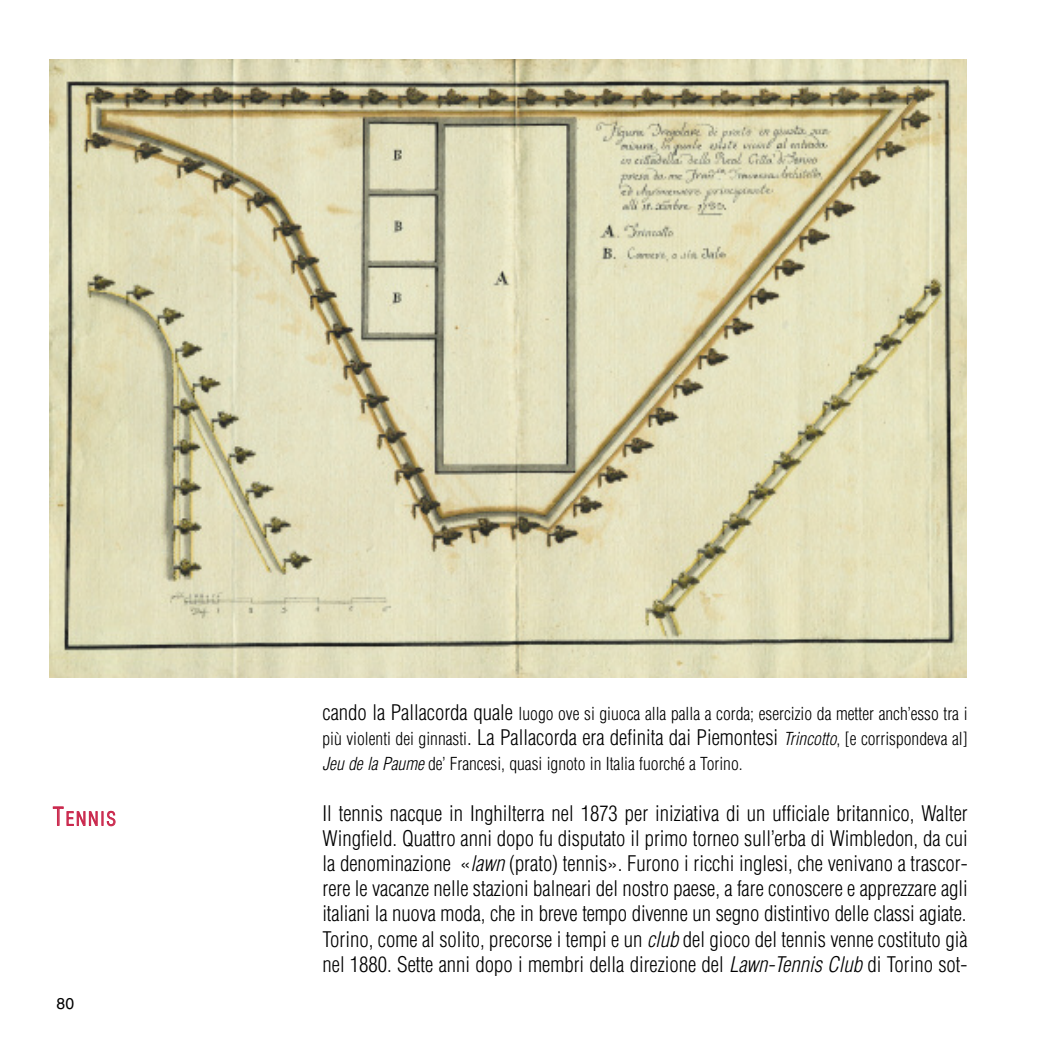
<style>
.page{position:relative;width:1042px;height:1042px;background:#fff}
.page>*{position:absolute;margin:0;border:0;box-sizing:border-box;transform-origin:0 0}
.t1{font:300 condensed 21px/25.2px "Helvetica";color:#000;text-align:justify}
.t2{font:300 condensed 18.38px "Helvetica";letter-spacing:.11em;color:#ca284d}
.t3{font:300 condensed 17.5px/25.2px "Helvetica";color:#000;text-align:justify}
.t4{font:15.75px "Helvetica";color:#000}
.s1{font-size:24.5px}
.s2{font-size:21px}
.s3{font-style:italic}
</style>
<div class="page">
<img style="left:50px;top:60px;width:917px;height:618px">
<p class="t2" style="left:53px;top:808px;width:64px"><span class="s1">T</span>ENNIS</p>
<p class="t4" style="left:57px;top:997px;width:19px">80</p>
<p class="t3" style="left:322px;top:701px;width:646px"><span class="s2">cando la Pallacorda quale</span> luogo ove si giuoca alla palla a corda; esercizio da metter anch’esso tra i più violenti dei ginnasti<span class="s2">. La Pallacorda era definita dai Piemontesi</span> <span class="s3">Trincotto</span>, [e corrispondeva al] <span class="s3">Jeu de la Paume</span> de’ Francesi, quasi ignoto in Italia fuorché a Torino.</p>
<p class="t1" style="left:322px;top:800px;width:647px">Il tennis nacque in Inghilterra nel 1873 per iniziativa di un ufficiale britannico, Walter Wingfield. Quattro anni dopo fu disputato il primo torneo sull’erba di Wimbledon, da cui la denominazione «<span class="s3">lawn</span> (prato) tennis». Furono i ricchi inglesi, che venivano a trascor&shy;rere le vacanze nelle stazioni balneari del nostro paese, a fare conoscere e apprezzare agli italiani la nuova moda, che in breve tempo divenne un segno distintivo delle classi agiate.<br>Torino, come al solito, precorse i tempi e un <span class="s3">club</span> del gioco del tennis venne costituto già nel 1880. Sette anni dopo i membri della direzione del <span class="s3">Lawn-Tennis Club</span> di Torino sot-</p>
</div>
